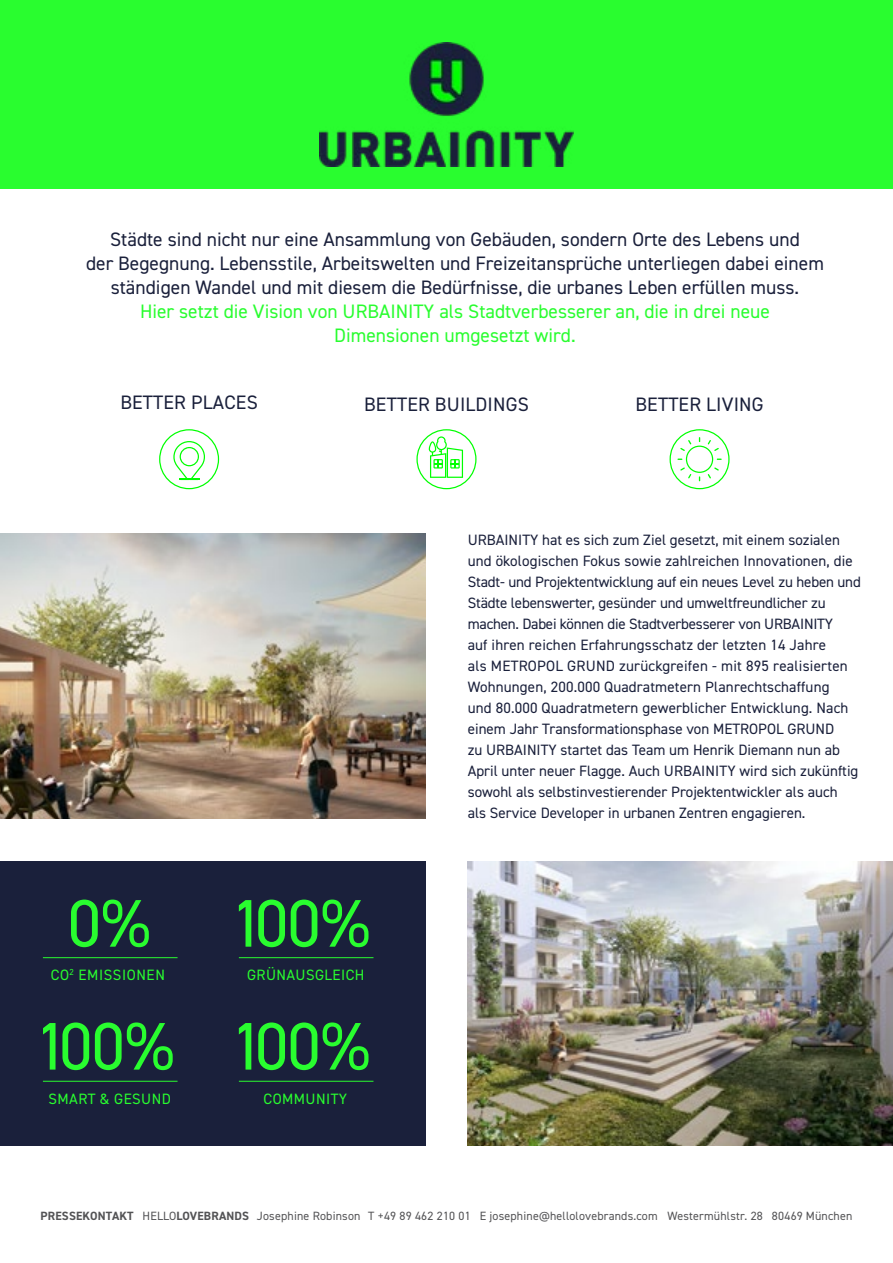
<style>
.page{position:relative;width:893px;height:1263px;background:#fff}
.page>*{position:absolute;margin:0;border:0;box-sizing:border-box;transform-origin:0 0}
.t1{font:67.5px "DIN2014";letter-spacing:-.08em;color:#29fd2f}
.t2{font:19.5px/24px "DIN2014";color:#1a203b;text-align:center}
.t3{font:19.5px/24px "DIN2014";color:#29fd2f;text-align:center}
.t4{font:15px/21px "DIN2014";color:#1a203b}
.t5{font:15px "DIN2014";letter-spacing:.03em;color:#29fd2f}
.t6{font:12px "DIN2014";letter-spacing:.015em;color:#535355}
.s1{font-weight:700}
</style>
<div class="page">
<img style="left:0;top:534px;width:425px;height:284px">
<div style="left:0;top:0;width:893px;height:188px;background:#29fd2f"></div>
<img style="left:320px;top:43px;width:253px;height:124px">
<div style="left:0;top:861px;width:425px;height:285px;background:#1a203b"></div>
<hr style="left:43px;top:1081px;width:135px;height:1px;background:#29fd2f">
<hr style="left:43px;top:957px;width:135px;height:1px;background:#29fd2f">
<hr style="left:239px;top:1081px;width:134px;height:1px;background:#29fd2f">
<hr style="left:239px;top:957px;width:134px;height:1px;background:#29fd2f">
<img style="left:468px;top:861px;width:425px;height:285px">
<svg style="left:159px;top:429px;width:60px;height:60px"></svg>
<svg style="left:416px;top:429px;width:60px;height:60px"></svg>
<svg style="left:670px;top:429px;width:60px;height:60px"></svg>
<p class="t2" style="left:86px;top:227px;width:739px">Städte sind nicht nur eine Ansammlung von Gebäuden, sondern Orte des Lebens und<br>der Begegnung. Lebensstile, Arbeitswelten und Freizeitansprüche unterliegen dabei einem ständigen Wandel und mit diesem die Bedürfnisse, die urbanes Leben erfüllen muss.</p>
<h2 class="t3" style="left:140px;top:299px;width:631px">Hier setzt die Vision von URBAINITY als Stadtverbesserer an, die in drei neue<br>Dimensionen umgesetzt wird.</h2>
<h2 class="t2" style="left:120px;top:390px;width:139px">BETTER PLACES</h2>
<h2 class="t2" style="left:364px;top:391px;width:166px">BETTER BUILDINGS</h2>
<h2 class="t2" style="left:635px;top:391px;width:130px">BETTER LIVING</h2>
<h1 class="t1" style="left:67px;top:881px;width:84px">0%</h1>
<p class="t5" style="left:51px;top:966px;width:116px">CO<sup>2</sup> EMISSIONEN</p>
<h1 class="t1" style="left:35px;top:1004px;width:141px">100%</h1>
<p class="t5" style="left:49px;top:1089px;width:124px">SMART &amp; GESUND</p>
<h1 class="t1" style="left:230px;top:881px;width:141px">100%</h1>
<p class="t5" style="left:247px;top:966px;width:119px">GRÜNAUSGLEICH</p>
<h1 class="t1" style="left:230px;top:1004px;width:141px">100%</h1>
<p class="t5" style="left:264px;top:1089px;width:85px">COMMUNITY</p>
<p class="t4" style="left:468px;top:529px;width:395px">URBAINITY hat es sich zum Ziel gesetzt, mit einem sozialen und ökologischen Fokus sowie zahlreichen Innovationen, die Stadt- und Projektentwicklung auf ein neues Level zu heben und Städte lebenswerter, gesünder und umweltfreundlicher zu machen. Dabei können die Stadtverbesserer von URBAINITY<br>auf ihren reichen Erfahrungsschatz der letzten 14 Jahre<br>als METROPOL GRUND zurückgreifen - mit 895 realisierten Wohnungen, 200.000 Quadratmetern Planrechtschaffung<br>und 80.000 Quadratmetern gewerblicher Entwicklung. Nach einem Jahr Transformationsphase von METROPOL GRUND<br>zu URBAINITY startet das Team um Henrik Diemann nun ab April unter neuer Flagge. Auch URBAINITY wird sich zukünftig sowohl als selbstinvestierender Projektentwickler als auch<br>als Service Developer in urbanen Zentren engagieren.</p>
<p class="t6" style="left:41px;top:1209px;width:813px"><span class="s1">PRESSEKONTAKT</span> HELLO<span class="s1">LOVEBRANDS</span> Josephine Robinson T +49 89 462 210 01 E josephine@hellolovebrands.com Westermühlstr. 28 80469 München</p>
</div>
